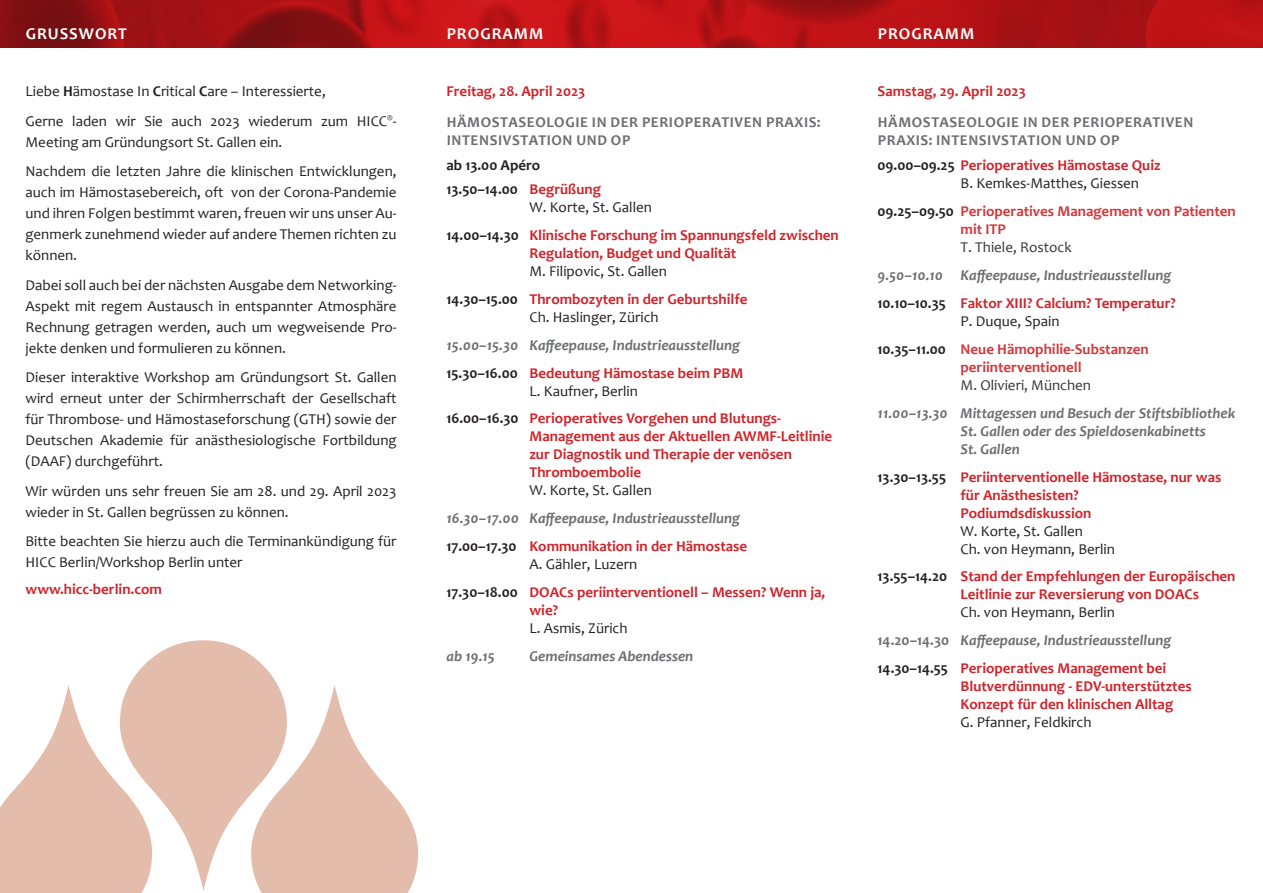
<style>
.page{position:relative;width:1263px;height:893px;background:#fff}
.page>*{position:absolute;margin:0;border:0;box-sizing:border-box;transform-origin:0 0}
.t1{font:700 16.5px "Candara";letter-spacing:.06em;color:#fff}
.t2{font:15px/21px "Candara";color:#231f20}
.t3{font:700 15px/18px "Candara";color:#d1232a}
.t4{font:italic 700 15px/27.9px "Candara";color:#6c6d70}
.t5{font:700 15px/18px "Candara";letter-spacing:.04em;color:#6c6d70}
.t6{font:700 15px/18px "Candara";color:#d3373b}
.t7{font:15px "Candara";color:#373535}
.t8{font:700 15px/23.7px "Candara";color:#231f20}
.s1{font-weight:700}
.s2{color:#d1232a}
.s3{font-weight:400;color:#231f20}
.s4{color:#231f20}
.s5{font-style:normal;color:#231f20}
.s6{font-style:normal;color:#d1232a}
.s7{font-weight:400;font-style:normal;color:#231f20}
.s8{font-style:normal}
</style>
<div class="page">
<svg style="left:0;top:640px;width:418px;height:253px"></svg>
<img style="left:0;top:0;width:1263px;height:48px">
<p class="t1" style="left:26px;top:24px;width:103px">GRUSSWORT</p>
<p class="t1" style="left:447px;top:24px;width:98px">PROGRAMM</p>
<p class="t1" style="left:878px;top:24px;width:98px">PROGRAMM</p>
<p class="t2" style="left:26px;top:76px;width:372px;line-height:29.5px">Liebe <span class="s1">H</span>ämostase In <span class="s1">C</span>ritical <span class="s1">C</span>are – Interessierte,<br>Gerne laden wir Sie auch 2023 wiederum zum HICC<sup>®</sup>-</p>
<p class="t2" style="left:26px;top:127px;width:373px;line-height:29.5px">Meeting am Gründungsort St. Gallen ein.<br>Nachdem die letzten Jahre die klinischen Entwicklungen,</p>
<p class="t2" style="left:26px;top:182px;width:373px;text-align:justify">auch im Hämostasebereich, oft von der Corona-Pandemie und ihren Folgen bestimmt waren, freuen wir uns unser Au&shy;genmerk zunehmend wieder auf andere Themen richten zu können.</p>
<p class="t2" style="left:26px;top:274px;width:373px;text-align:justify">Dabei soll auch bei der nächsten Ausgabe dem Networking-Aspekt mit regem Austausch in entspannter Atmosphäre Rechnung getragen werden, auch um wegweisende Pro&shy;jekte denken und formulieren zu können.</p>
<p class="t2" style="left:26px;top:367px;width:373px;text-align:justify">Dieser interaktive Workshop am Gründungsort St. Gallen wird erneut unter der Schirmherrschaft der Gesellschaft für Thrombose- und Hämostaseforschung (GTH) sowie der Deutschen Akademie für anästhesiologische Fortbildung (DAAF) durchgeführt.</p>
<p class="t2" style="left:26px;top:480px;width:372px">Wir würden uns sehr freuen Sie am 28. und 29. April 2023 wieder in St. Gallen begrüssen zu können.</p>
<p class="t2" style="left:26px;top:531px;width:372px">Bitte beachten Sie hierzu auch die Terminankündigung für<br>HICC Berlin/Workshop Berlin unter</p>
<p class="t3" style="left:26px;top:580px;width:138px">www.hicc-berlin.com</p>
<p class="t3" style="left:446px;top:82px;width:140px">Freitag, 28. April 2023</p>
<p class="t5" style="left:447px;top:113px;width:375px">HÄMOSTASEOLOGIE IN DER PERIOPERATIVEN PRAXIS:<br>INTENSIVSTATION UND OP</p>
<p class="t8" style="left:446px;top:153px;width:156px">ab 13.00 Apéro<br>13.50–14.00 <span class="s2">Begrüßung</span></p>
<p class="t3" style="left:446px;top:193px;width:394px;line-height:27.9px;text-indent:83px"><span class="s3">W. Korte, St. Gallen<br></span><span class="s4">14.00–14.30</span> Klinische Forschung im Spannungsfeld zwischen</p>
<p class="t3" style="left:529px;top:244px;width:208px">Regulation, Budget und Qualität</p>
<p class="t3" style="left:446px;top:257px;width:303px;line-height:27.9px;text-align:center"><span class="s3">M. Filipovic, St. Gallen<br></span><span class="s4">14.30–15.00</span> Thrombozyten in der Geburtshilfe</p>
<p class="t2" style="left:529px;top:306px;width:131px">Ch. Haslinger, Zürich</p>
<p class="t4" style="left:446px;top:331px;width:299px">15.00–15.30 Kaffeepause, Industrieausstellung<br><span class="s5">15.30–16.00</span> <span class="s6">Bedeutung Hämostase beim PBM</span></p>
<p class="t3" style="left:446px;top:376px;width:336px;line-height:27.9px;text-indent:83px"><span class="s3">L. Kaufner, Berlin<br></span><span class="s4">16.00–16.30</span> Perioperatives Vorgehen und Blutungs-</p>
<p class="t3" style="left:529px;top:427px;width:304px">Management aus der Aktuellen AWMF-Leitlinie zur Diagnostik und Therapie der venösen<br>Thromboembolie</p>
<p class="t2" style="left:529px;top:480px;width:124px">W. Korte, St. Gallen</p>
<p class="t4" style="left:446px;top:504px;width:302px">16.30–17.00 Kaffeepause, Industrieausstellung<br><span class="s5">17.00–17.30</span> <span class="s6">Kommunikation in der Hämostase</span></p>
<p class="t3" style="left:446px;top:550px;width:380px;line-height:27.9px;text-indent:83px"><span class="s3">A. Gähler, Luzern<br></span><span class="s4">17.30–18.00</span> DOACs periinterventionell – Messen? Wenn ja,</p>
<p class="t3" style="left:529px;top:601px;width:30px">wie?</p>
<p class="t2" style="left:529px;top:617px;width:100px">L. Asmis, Zürich</p>
<p class="t4" style="left:446px;top:642px;width:50px">ab 19.15</p>
<p class="t4" style="left:529px;top:642px;width:165px">Gemeinsames Abendessen</p>
<p class="t3" style="left:878px;top:82px;width:150px">Samstag, 29. April 2023</p>
<p class="t5" style="left:878px;top:113px;width:317px">HÄMOSTASEOLOGIE IN DER PERIOPERATIVEN<br>PRAXIS: INTENSIVSTATION UND OP</p>
<p class="t3" style="left:960px;top:156px;width:202px;text-indent:-83px"><span class="s4">09.00–09.25</span> Perioperatives Hämostase Quiz<br><span class="s3">B. Kemkes-Matthes, Giessen</span></p>
<p class="t6" style="left:960px;top:202px;width:277px;text-indent:-83px"><span class="s4">09.25–09.50</span> Perioperatives Management von Patienten mit ITP</p>
<p class="t7" style="left:960px;top:238px;width:113px">T. Thiele, Rostock</p>
<p class="t4" style="left:878px;top:261px;width:300px">9.50–10.10 Kaffeepause, Industrieausstellung<br><span class="s5">10.10–10.35</span> <span class="s6">Faktor XIII? Calcium? Temperatur?</span></p>
<p class="t6" style="left:878px;top:307px;width:273px;line-height:27.9px;text-align:center"><span class="s3">P. Duque, Spain<br></span><span class="s4">10.35–11.00</span> Neue Hämophilie-Substanzen</p>
<p class="t6" style="left:960px;top:358px;width:122px">periinterventionell</p>
<p class="t7" style="left:960px;top:376px;width:132px">M. Olivieri, München</p>
<p class="t4" style="left:960px;top:404px;width:276px;line-height:18px;text-indent:-83px">11.00–13.30 Mittagessen und Besuch der Stiftsbibliothek<br>St. Gallen oder des Spieldosenkabinetts<br>St. Gallen</p>
<p class="t3" style="left:960px;top:467px;width:262px;text-indent:-83px"><span class="s4">13.30–13.55</span> Periinterventionelle Hämostase, nur was für Anästhesisten?<br>Podiumdsdiskussion</p>
<p class="t2" style="left:960px;top:522px;width:156px;line-height:18px">W. Korte, St. Gallen<br>Ch. von Heymann, Berlin</p>
<p class="t3" style="left:960px;top:567px;width:276px;text-indent:-83px"><span class="s4">13.55–14.20</span> Stand der Empfehlungen der Europäischen<br>Leitlinie zur Reversierung von DOACs</p>
<p class="t4" style="left:878px;top:598px;width:295px;text-indent:83px"><span class="s7">Ch. von Heymann, Berlin<br></span><span class="s8">14.20–14.30</span> Kaffeepause, Industrieausstellung<br><span class="s5">14.30–14.55</span> <span class="s6">Perioperatives Management bei</span></p>
<p class="t3" style="left:960px;top:677px;width:233px">Blutverdünnung - EDV-unterstütztes<br>Konzept für den klinischen Alltag</p>
<p class="t2" style="left:960px;top:712px;width:132px">G. Pfanner, Feldkirch</p>
</div>
